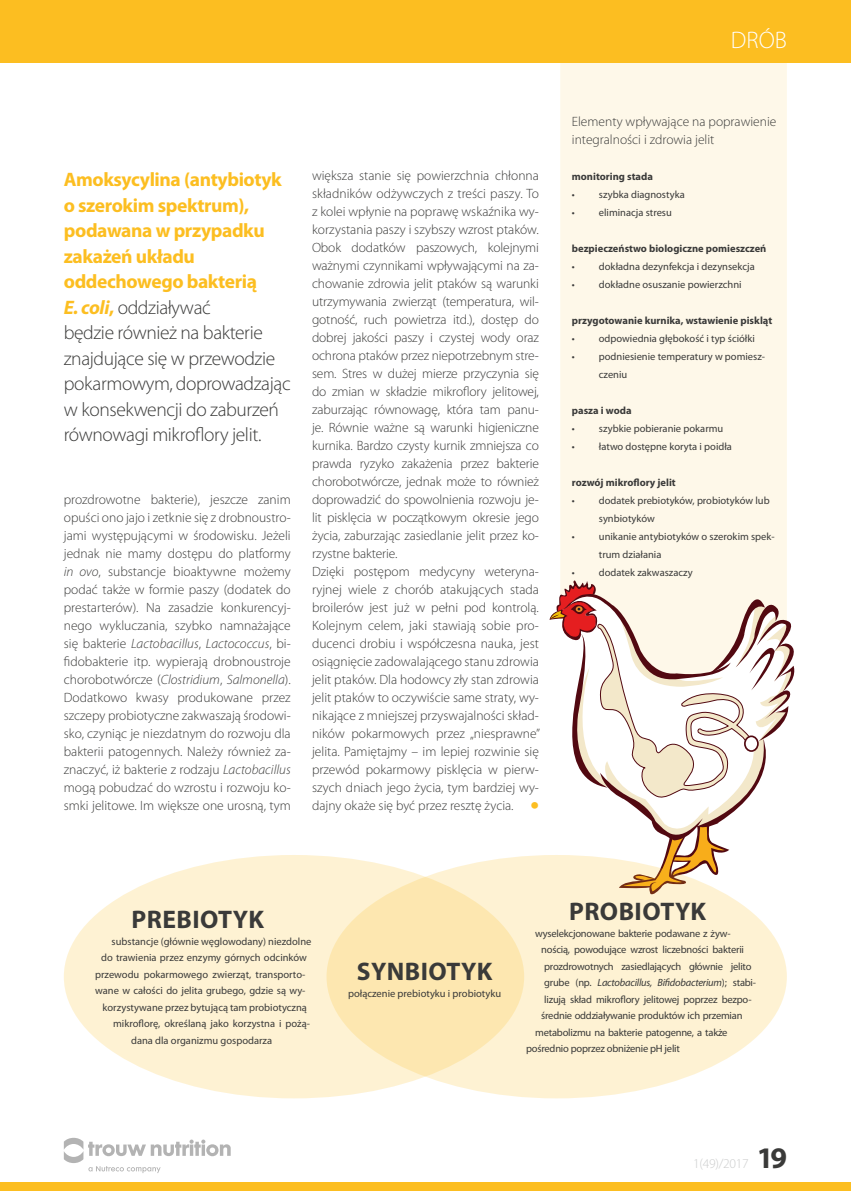
<style>
.page{position:relative;width:851px;height:1191px;background:#fff}
.page>*{position:absolute;margin:0;border:0;box-sizing:border-box;transform-origin:0 0}
.t1{font:700 25.5px "Myriad Pro";letter-spacing:.02em;color:#3a3a39}
.t2{font:300 24px "Myriad Pro";color:#fff}
.t3{font:300 19.5px/25.5px "Myriad Pro";letter-spacing:-.02em;color:#3a3a39}
.t4{font:300 13.5px/18px "Myriad Pro";color:#3a3a39}
.t5{font:300 13.5px "Myriad Pro";letter-spacing:-.02em;color:#cbcccc}
.t6{font:10.5px/18px "Myriad Pro";color:#3a3a39}
.t7{font:10.5px "Myriad Pro";letter-spacing:-.02em;color:#3a3a39}
.t8{font:700 10.5px "Myriad Pro";color:#3a3a39}
.t9{font:italic 10.5px "Myriad Pro";letter-spacing:-.02em;color:#3a3a39}
.s1{font-weight:700;color:#fcbe21}
.s2{font-weight:700;font-style:italic;color:#fcbe21}
.s3{font-style:italic}
.s4{font-weight:700;font-size:25.5px;color:#fcbe21}
.s5{font-style:normal}
.s6{font-weight:700;font-size:30px;color:#3a3a39}
</style>
<div class="page">
<div style="left:0;top:1181px;width:850px;height:10px;background:#fcbe21"></div>
<div style="left:0;top:0;width:850px;height:63px;background:#fcbe21"></div>
<svg style="left:64px;top:1137px;width:167px;height:36px"></svg>
<div style="left:560px;top:63px;width:226px;height:516px;background:#fef8e9"></div>
<svg style="left:549px;top:579px;width:246px;height:317px"></svg>
<div style="left:744px;top:736px;width:13px;height:15px;background:#fff;border-radius:50%"></div>
<div style="left:744px;top:735px;width:14px;height:17px;border:2px solid #520911;border-radius:50%"></div>
<div style="left:64px;top:855px;width:460px;height:243px;background:#fef2d3;border-radius:50%"></div>
<svg style="left:326px;top:855px;width:460px;height:243px;background:#fdedc6"></svg>
<p class="t3" style="left:64px;top:167px;width:228px"><span class="s1">Amoksycylina (antybiotyk o szerokim spektrum), podawana w przypadku zakażeń układu oddechowego bakterią<br></span><span class="s2">E. coli</span><span class="s1">,</span> oddziaływać<br>będzie również na bakterie znajdujące się w przewodzie pokarmowym, doprowadzając w konsekwencji do zaburzeń równowagi mikroflory jelit.</p>
<p class="t4" style="left:64px;top:490px;width:228px;text-align:justify">prozdrowotne bakterie), jeszcze zanim opuści ono jajo i zetknie się z drobnoustro&shy;jami występującymi w środowisku. Jeżeli jednak nie mamy dostępu do platformy <span class="s3">in ovo</span>, substancje bioaktywne możemy podać także w formie paszy (dodatek do prestarterów). Na zasadzie konkurencyj&shy;nego wykluczania, szybko namnażające się bakterie <span class="s3">Lactobacillus</span>, <span class="s3">Lactococcus</span>, bi&shy;fidobakterie itp. wypierają drobnoustroje chorobotwórcze (<span class="s3">Clostridium</span>, <span class="s3">Salmonella</span>).<br>Dodatkowo kwasy produkowane przez szczepy probiotyczne zakwaszają środowi&shy;sko, czyniąc je niezdatnym do rozwoju dla bakterii patogennych. Należy również za&shy;znaczyć, iż bakterie z rodzaju <span class="s3">Lactobacillus </span>mogą pobudzać do wzrostu i rozwoju ko&shy;smki jelitowe. Im większe one urosną, tym</p>
<p class="t4" style="left:312px;top:166px;width:230px">większa stanie się powierzchnia chłonna składników odżywczych z treści paszy. To z kolei wpłynie na poprawę wskaźnika wy&shy;korzystania paszy i szybszy wzrost ptaków.<br>Obok dodatków paszowych, kolejnymi ważnymi czynnikami wpływającymi na za&shy;chowanie zdrowia jelit ptaków są warunki utrzymywania zwierząt (temperatura, wil&shy;gotność, ruch powietrza itd.), dostęp do dobrej jakości paszy i czystej wody oraz ochrona ptaków przez niepotrzebnym stre&shy;sem. Stres w dużej mierze przyczynia się do zmian w składzie mikroflory jelitowej, zaburzając równowagę, która tam panu&shy;je. Równie ważne są warunki higieniczne kurnika. Bardzo czysty kurnik zmniejsza co prawda ryzyko zakażenia przez bakterie chorobotwórcze, jednak może to również doprowadzić do spowolnienia rozwoju je&shy;lit pisklęcia w początkowym okresie jego życia, zaburzając zasiedlanie jelit przez ko&shy;rzystne bakterie.<br>Dzięki postępom medycyny weteryna&shy;ryjnej wiele z chorób atakujących stada broilerów jest już w pełni pod kontrolą.<br>Kolejnym celem, jaki stawiają sobie pro&shy;ducenci drobiu i współczesna nauka, jest osiągnięcie zadowalającego stanu zdrowia jelit ptaków. Dla hodowcy zły stan zdrowia jelit ptaków to oczywiście same straty, wy&shy;nikające z mniejszej przyswajalności skład&shy;ników pokarmowych przez „niesprawne” jelita. Pamiętajmy – im lepiej rozwinie się przewód pokarmowy pisklęcia w pierw&shy;szych dniach jego życia, tym bardziej wy&shy;dajny okaże się być przez resztę życia. <span class="s4">•</span></p>
<h2 class="t2" style="left:730px;top:26px;width:58px">Drób</h2>
<p class="t4" style="left:571px;top:112px;width:206px">Elementy wpływające na poprawienie integralności i zdrowia jelit</p>
<p class="t8" style="left:571px;top:170px;width:83px">monitoring stada</p>
<p class="t6" style="left:571px;top:185px;width:114px">• szybka diagnostyka</p>
<p class="t6" style="left:571px;top:203px;width:102px">• eliminacja stresu</p>
<p class="t8" style="left:571px;top:242px;width:196px">bezpieczeństwo biologiczne pomieszczeń</p>
<p class="t6" style="left:571px;top:257px;width:184px">• dokładna dezynfekcja i dezynsekcja</p>
<p class="t6" style="left:571px;top:275px;width:171px">• dokładne osuszanie powierzchni</p>
<p class="t8" style="left:571px;top:314px;width:202px">przygotowanie kurnika, wstawienie piskląt</p>
<p class="t6" style="left:571px;top:329px;width:185px">• odpowiednia głębokość i typ ściółki</p>
<p class="t6" style="left:598px;top:347px;width:168px;text-indent:-27px">• podniesienie temperatury w pomiesz&shy;czeniu</p>
<p class="t8" style="left:571px;top:404px;width:61px">pasza i woda</p>
<p class="t6" style="left:571px;top:419px;width:153px">• szybkie pobieranie pokarmu</p>
<p class="t6" style="left:571px;top:437px;width:162px">• łatwo dostępne koryta i poidła</p>
<p class="t8" style="left:571px;top:476px;width:105px">rozwój mikroflory jelit</p>
<p class="t6" style="left:598px;top:491px;width:172px;text-indent:-27px">• dodatek prebiotyków, probiotyków lub synbiotyków</p>
<p class="t6" style="left:598px;top:527px;width:177px;text-indent:-27px">• unikanie antybiotyków o szerokim spek&shy;trum działania</p>
<p class="t6" style="left:571px;top:563px;width:122px">• dodatek zakwaszaczy</p>
<h1 class="t1" style="left:131px;top:903px;width:132px">prebiotyk</h1>
<p class="t6" style="left:112px;top:932px;width:201px">substancje (głównie węglowodany) niezdolne</p>
<p class="t6" style="left:101px;top:948px;width:207px">do trawienia przez enzymy górnych odcinków</p>
<p class="t6" style="left:95px;top:965px;width:212px">przewodu pokarmowego zwierząt, transporto-</p>
<p class="t6" style="left:95px;top:981px;width:212px">wane w całości do jelita grubego, gdzie są wy-</p>
<p class="t6" style="left:103px;top:998px;width:206px">korzystywane przez bytującą tam probiotyczną</p>
<p class="t6" style="left:113px;top:1014px;width:198px">mikroflorę, określaną jako korzystna i pożą-</p>
<p class="t6" style="left:131px;top:1031px;width:142px">dana dla organizmu gospodarza</p>
<h1 class="t1" style="left:357px;top:955px;width:135px">synbiotyk</h1>
<p class="t6" style="left:348px;top:984px;width:154px">połączenie prebiotyku i probiotyku</p>
<h1 class="t1" style="left:569px;top:895px;width:137px">probiotyk</h1>
<p class="t7" style="left:535px;top:926px;width:197px">wyselekcjonowane bakterie podawane z żyw-</p>
<p class="t7" style="left:541px;top:943px;width:204px">nością, powodujące wzrost liczebności bakterii</p>
<p class="t7" style="left:544px;top:959px;width:209px">prozdrowotnych zasiedlających głównie jelito</p>
<p class="t9" style="left:544px;top:976px;width:213px"><span class="s5">grube (np.</span> Lactobacillus, Bifidobacterium<span class="s5">); stabi-</span></p>
<p class="t7" style="left:544px;top:992px;width:209px">lizują skład mikroflory jelitowej poprzez bezpo-</p>
<p class="t7" style="left:541px;top:1009px;width:203px">średnie oddziaływanie produktów ich przemian</p>
<p class="t7" style="left:535px;top:1025px;width:194px">metabolizmu na bakterie patogenne, a także</p>
<p class="t7" style="left:526px;top:1042px;width:155px">pośrednio poprzez obniżenie pH jelit</p>
<p class="t5" style="left:693px;top:1155px;width:96px">1(49)/2017 <span class="s6">19</span></p>
</div>
